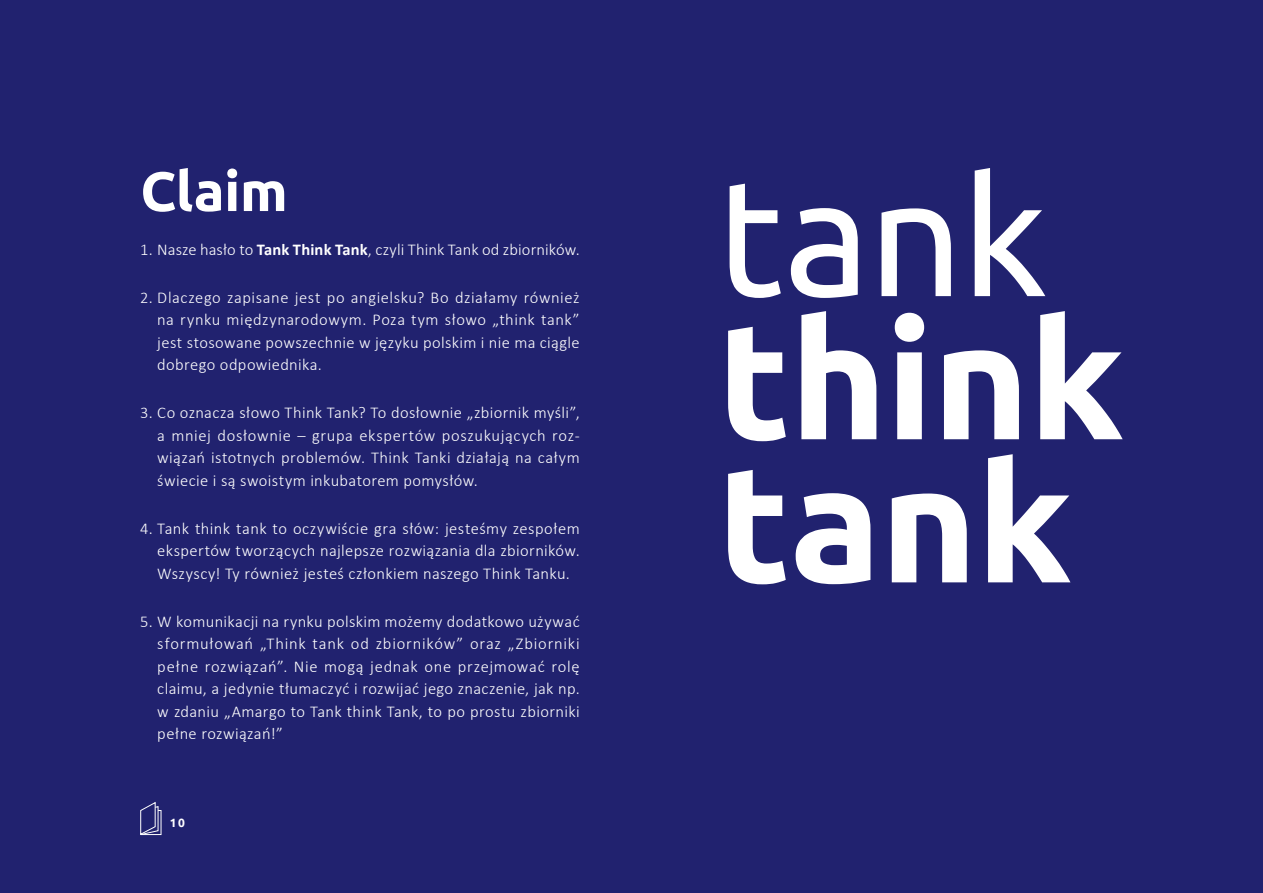
<style>
.page{position:relative;width:1263px;height:893px;background:#21226f}
.page>*{position:absolute;margin:0;border:0;box-sizing:border-box;transform-origin:0 0}
.t1{font:700 55.5px "Ubuntu";letter-spacing:-.005em;color:#fff}
.t2{font:300 16.5px/22.5px "Calibri";letter-spacing:.02em;color:#fff;text-align:justify}
.t3{font:700 12px "Ubuntu";color:#fff}
.s1{font-weight:700}
</style>
<div class="page">
<svg style="left:140px;top:802px;width:22px;height:33px"></svg>
<svg style="left:730px;top:184px;width:51px;height:114px"></svg>
<svg style="left:791px;top:208px;width:67px;height:90px"></svg>
<svg style="left:881px;top:208px;width:70px;height:88px"></svg>
<svg style="left:975px;top:168px;width:70px;height:128px"></svg>
<svg style="left:728px;top:327px;width:58px;height:114px"></svg>
<svg style="left:801px;top:311px;width:75px;height:128px"></svg>
<svg style="left:895px;top:313px;width:29px;height:126px"></svg>
<svg style="left:944px;top:350px;width:75px;height:89px"></svg>
<svg style="left:1040px;top:311px;width:83px;height:128px"></svg>
<svg style="left:728px;top:470px;width:58px;height:114px"></svg>
<svg style="left:796px;top:493px;width:74px;height:91px"></svg>
<svg style="left:892px;top:493px;width:75px;height:89px"></svg>
<svg style="left:988px;top:454px;width:82px;height:128px"></svg>
<h1 class="t1" style="left:140px;top:158px;width:149px">Claim</h1>
<p class="t2" style="left:140px;top:238px;width:441px">1. Nasze hasło to <span class="s1">Tank Think Tank</span>, czyli Think Tank od zbiorników.</p>
<p class="t2" style="left:157px;top:286px;width:424px;text-indent:-17px">2. Dlaczego zapisane jest po angielsku? Bo działamy również na rynku międzynarodowym. Poza tym słowo „think tank” jest stosowane powszechnie w języku polskim i nie ma ciągle dobrego odpowiednika.</p>
<p class="t2" style="left:157px;top:401px;width:424px;text-indent:-17px">3. Co oznacza słowo Think Tank? To dosłownie „zbiornik myśli”, a mniej dosłownie – grupa ekspertów poszukujących roz&shy;wiązań istotnych problemów. Think Tanki działają na całym świecie i są swoistym inkubatorem pomysłów.</p>
<p class="t2" style="left:157px;top:517px;width:424px;text-indent:-17px">4. Tank think tank to oczywiście gra słów: jesteśmy zespołem ekspertów tworzących najlepsze rozwiązania dla zbiorników.<br>Wszyscy! Ty również jesteś członkiem naszego Think Tanku.</p>
<p class="t2" style="left:157px;top:610px;width:424px;text-indent:-17px">5. W komunikacji na rynku polskim możemy dodatkowo używać sformułowań „Think tank od zbiorników” oraz „Zbiorniki pełne rozwiązań”. Nie mogą jednak one przejmować rolę claimu, a jedynie tłumaczyć i rozwijać jego znaczenie, jak np. w zdaniu „Amargo to Tank think Tank, to po prostu zbiorniki pełne rozwiązań!”</p>
<p class="t3" style="left:170px;top:815px;width:17px">10</p>
</div>
